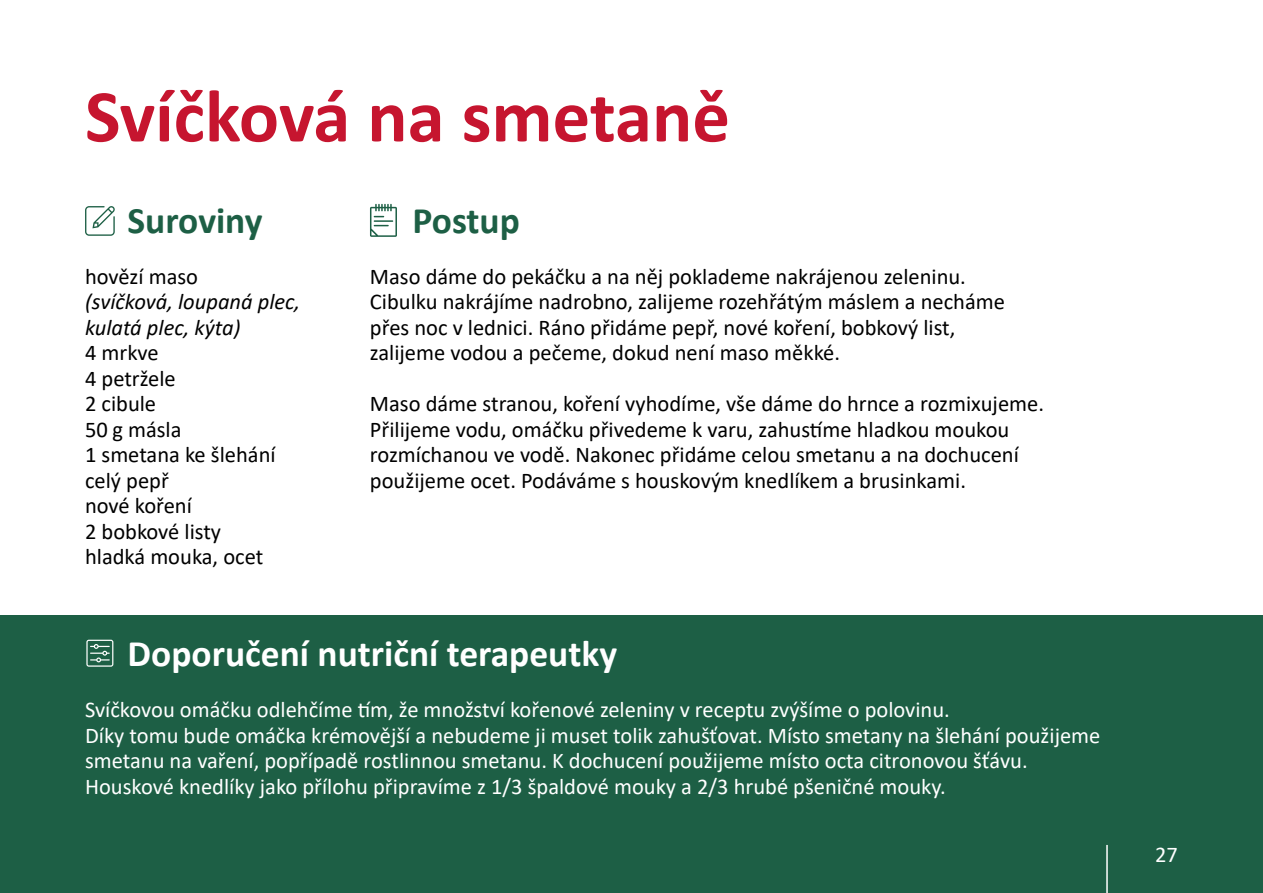
<style>
.page{position:relative;width:1263px;height:893px;background:#fff}
.page>*{position:absolute;margin:0;border:0;box-sizing:border-box;transform-origin:0 0}
.t1{font:700 75px "Calibri";color:#c6152f}
.t2{font:700 37.5px "Calibri";color:#fff}
.t3{font:700 37.5px "Calibri";color:#1d5f45}
.t4{font:22.5px/25.5px "Calibri";color:#000}
.t5{font:22.5px/25.5px "Calibri";color:#fff}
.t6{font:italic 22.5px/25.5px "Calibri";color:#000}
</style>
<div class="page">
<div style="left:0;top:615px;width:1263px;height:278px;background:#1d5f45"></div>
<svg style="left:370px;top:204px;width:27px;height:33px"></svg>
<svg style="left:85px;top:206px;width:30px;height:30px"></svg>
<svg style="left:86px;top:640px;width:27px;height:27px"></svg>
<hr style="left:1106px;top:845px;width:2px;height:48px;background:#fff">
<h1 class="t1" style="left:85px;top:63px;width:646px">Svíčková na smetaně</h1>
<h2 class="t3" style="left:128px;top:194px;width:136px">Suroviny</h2>
<p class="t4" style="left:85px;top:263px;width:115px">hovězí maso</p>
<p class="t6" style="left:85px;top:288px;width:217px">(svíčková, loupaná plec, kulatá plec, kýta)</p>
<p class="t4" style="left:85px;top:339px;width:192px">4 mrkve<br>4 petržele<br>2 cibule<br>50 g másla<br>1 smetana ke šlehání celý pepř<br>nové koření<br>2 bobkové listy hladká mouka, ocet</p>
<h2 class="t3" style="left:412px;top:194px;width:109px">Postup</h2>
<p class="t4" style="left:370px;top:263px;width:636px">Maso dáme do pekáčku a na něj poklademe nakrájenou zeleninu.<br>Cibulku nakrájíme nadrobno, zalijeme rozehřátým máslem a necháme přes noc v lednici. Ráno přidáme pepř, nové koření, bobkový list, zalijeme vodou a pečeme, dokud není maso měkké.</p>
<p class="t4" style="left:370px;top:390px;width:676px">Maso dáme stranou, koření vyhodíme, vše dáme do hrnce a rozmixujeme.<br>Přilijeme vodu, omáčku přivedeme k varu, zahustíme hladkou moukou rozmíchanou ve vodě. Nakonec přidáme celou smetanu a na dochucení použijeme ocet. Podáváme s houskovým knedlíkem a brusinkami.</p>
<h2 class="t2" style="left:128px;top:627px;width:491px">Doporučení nutriční terapeutky</h2>
<p class="t5" style="left:85px;top:697px;width:1017px">Svíčkovou omáčku odlehčíme tím, že množství kořenové zeleniny v receptu zvýšíme o polovinu.<br>Díky tomu bude omáčka krémovější a nebudeme ji muset tolik zahušťovat. Místo smetany na šlehání použijeme smetanu na vaření, popřípadě rostlinnou smetanu. K dochucení použijeme místo octa citronovou šťávu.<br>Houskové knedlíky jako přílohu připravíme z 1/3 špaldové mouky a 2/3 hrubé pšeničné mouky.</p>
<p class="t5" style="left:1155px;top:841px;width:24px">27</p>
</div>
